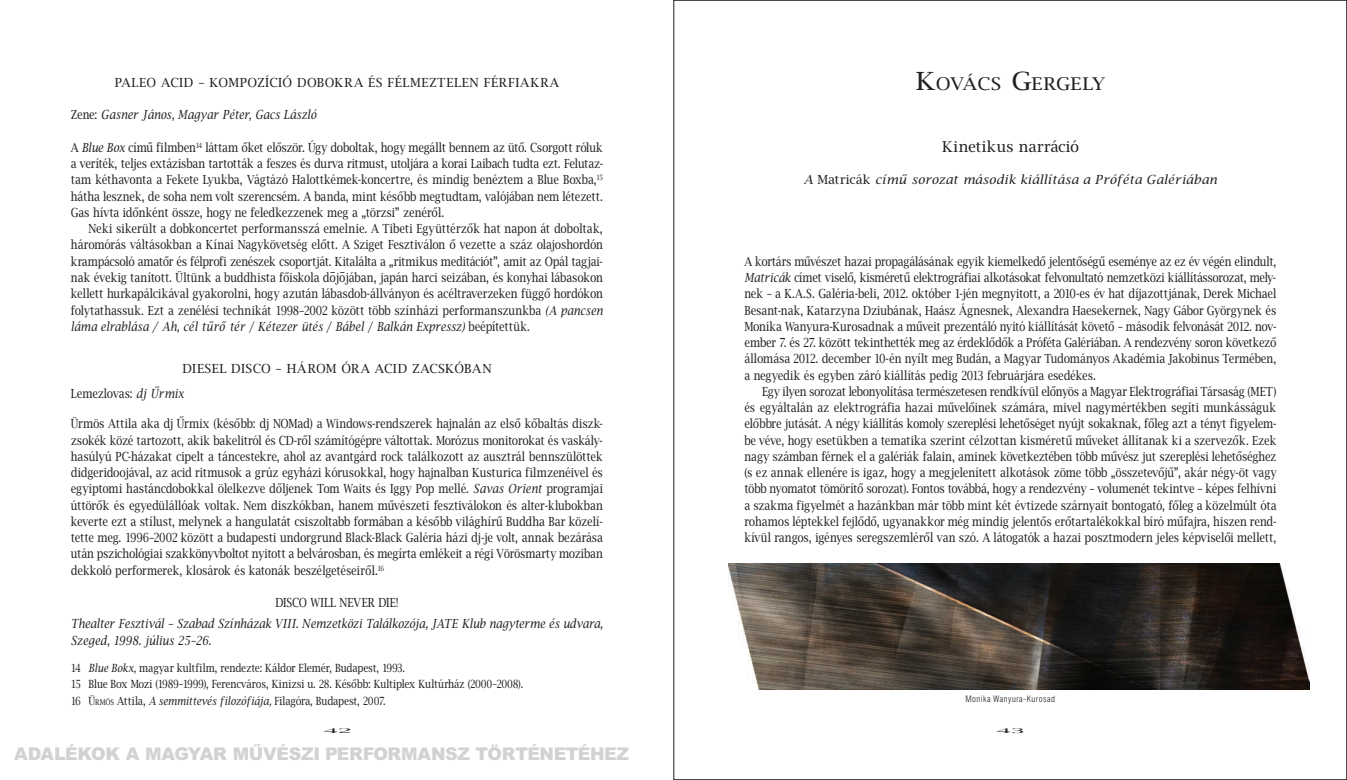
<style>
.page{position:relative;width:1347px;height:780px;background:#fff}
.page>*{position:absolute;margin:0;border:0;box-sizing:border-box;transform-origin:0 0}
.t1{font:17.5px "Arial Blk PFL";color:#d1d2d4}
.t2{font:17.5px "Lucida Bright PFL";letter-spacing:.035em;color:#231f20;scale:1.1 1}
.t3{font:15px "Lucida Bright PFL";letter-spacing:.045em;color:#231f20}
.t4{font:12.5px/16.2px "Lucida Bright PFL";letter-spacing:.04em;color:#231f20;text-align:justify;scale:.85 1}
.t5{font:italic 12.5px/16.2px "Lucida Bright PFL";letter-spacing:.015em;color:#231f20;scale:.85 1}
.t6{font:italic 12.5px "Lucida Bright PFL";letter-spacing:.015em;color:#231f20}
.t7{font:12.5px/25px "Lucida Bright PFL";letter-spacing:.06em;color:#231f20}
.t8{font:12.5px "Lucida Bright PFL";letter-spacing:.1em;color:#231f20}
.t9{font:11.25px/16.2px "Lucida Bright PFL";letter-spacing:.025em;color:#231f20;scale:.85 1}
.t10{font:8.75px "Swiss 721 Lt Cn PFL";letter-spacing:.055em;color:#231f20}
.t11{font:6.25px "Lucida Bright PFL";color:#231f20;scale:4 1}
.s1{font-style:normal}
.s2{font-style:italic}
.s3{font-size:7.88px}
.s4{font-size:25px}
</style>
<div class="page">
<img style="left:729px;top:563px;width:580px;height:126px">
<p class="t8" style="left:115px;top:77px;width:445px">PALEO ACID – KOMPOZÍCIÓ DOBOKRA ÉS FÉLMEZTELEN FÉRFIAKRA</p>
<p class="t5" style="left:71px;top:108px;width:290px"><span class="s1">Zene:</span> Gasner János, Magyar Péter, Gacs László</p>
<p class="t4" style="left:71px;top:140px;width:627px">A <span class="s2">Blue Box</span> című filmben<sup>14</sup> láttam őket először. Úgy doboltak, hogy megállt bennem az ütő. Csorgott róluk a veríték, teljes extázisban tartották a feszes és durva ritmust, utoljára a korai Laibach tudta ezt. Felutaz&shy;tam kéthavonta a Fekete Lyukba, Vágtázó Halottkémek-koncertre, és mindig benéztem a Blue Boxba,<sup>15 </sup>hátha lesznek, de soha nem volt szerencsém. A banda, mint később megtudtam, valójában nem létezett.<br>Gas hívta időnként össze, hogy ne feledkezzenek meg a „törzsi” zenéről.</p>
<p class="t4" style="left:71px;top:221px;width:627px;text-indent:18px">Neki sikerült a dobkoncertet performansszá emelnie. A Tibeti Együttérzők hat napon át doboltak, háromórás váltásokban a Kínai Nagykövetség előtt. A Sziget Fesztiválon ő vezette a száz olajoshordón krampácsoló amatőr és félprofi zenészek csoportját. Kitalálta a „ritmikus meditációt”, amit az Opál tagjai&shy;nak évekig tanított. Ültünk a buddhista főiskola do¯jo¯jában, japán harci seizában, és konyhai lábasokon kellett hurkapálcikával gyakorolni, hogy azután lábasdob-állványon és acéltraverzeken függő hordókon folytathassuk. Ezt a zenélési technikát 1998–2002 között több színházi performanszunkba <span class="s2">(A pancsen láma elrablása / Ah, cél tűrő tér</span> / <span class="s2">Kétezer ütés</span> / <span class="s2">Bábel</span> / <span class="s2">Balkán Expressz)</span> beépítettük.</p>
<p class="t7" style="left:71px;top:357px;width:421px;text-indent:112px">DIESEL DISCO – HÁROM ÓRA ACID ZACSKÓBAN<br>Lemezlovas: <span class="s2">dj Űrmix</span></p>
<p class="t4" style="left:71px;top:416px;width:627px">Ürmös Attila aka dj Űrmix (később: dj NOMad) a Windows-rendszerek hajnalán az első kőbaltás diszk&shy;zsokék közé tartozott, akik bakelitról és CD-ről számítógépre váltottak. Morózus monitorokat és vaskály&shy;hasúlyú PC-házakat cipelt a táncestekre, ahol az avantgárd rock találkozott az ausztrál bennszülöttek didgeridoojával, az acid ritmusok a grúz egyházi kórusokkal, hogy hajnalban Kusturica filmzenéivel és egyiptomi hastáncdobokkal ölelkezve dőljenek Tom Waits és Iggy Pop mellé. <span class="s2">Savas Orient</span> programjai úttörők és egyedülállóak voltak. Nem diszkókban, hanem művészeti fesztiválokon és alter-klubokban keverte ezt a stílust, melynek a hangulatát csiszoltabb formában a később világhírű Buddha Bar közelí&shy;tette meg. 1996–2002 között a budapesti undorgrund Black-Black Galéria házi dj-je volt, annak bezárása után pszichológiai szakkönyvboltot nyitott a belvárosban, és megírta emlékeit a régi Vörösmarty moziban dekkoló performerek, klosárok és katonák beszélgetéseiről.<sup>16</sup></p>
<p class="t4" style="left:275px;top:595px;width:146px">DISCO WILL NEVER DIE!</p>
<p class="t5" style="left:71px;top:616px;width:627px">Thealter Fesztivál – Szabad Színházak VIII. Nemzetközi Találkozója, JATE Klub nagyterme és udvara,<br>Szeged, 1998. július 25–26.</p>
<p class="t9" style="left:71px;top:661px;width:533px">14 <span class="s2">Blue Bokx,</span> magyar kultfilm, rendezte: Káldor Elemér, Budapest, 1993.<br>15 Blue Box Mozi (1989–1999), Ferencváros, Kinizsi u. 28. Később: Kultiplex Kultúrház (2000–2008).<br>16 Ü<span class="s3">RMÖS</span> Attila, <span class="s2">A semmittevés filozófiája,</span> Filagóra, Budapest, 2007.</p>
<p class="t11" style="left:323px;top:728px;width:8px">42</p>
<h1 class="t1" style="left:14px;top:747px;width:616px">ADALÉKOK A MAGYAR MŰVÉSZI PERFORMANSZ TÖRTÉNETÉHEZ</h1>
<h1 class="t2" style="left:916px;top:77px;width:173px"><span class="s4">K</span>OVÁCS <span class="s4">G</span>ERGELY</h1>
<p class="t3" style="left:942px;top:140px;width:138px">Kinetikus narráció</p>
<p class="t6" style="left:804px;top:175px;width:414px">A <span class="s1">Matricák</span> című sorozat második kiállítása a Próféta Galériában</p>
<p class="t4" style="left:744px;top:254px;width:627px">A kortárs művészet hazai propagálásának egyik kiemelkedő jelentőségű eseménye az ez év végén elindult, <span class="s2">Matricák</span> címet viselő, kisméretű elektrográfiai alkotásokat felvonultató nemzetközi kiállítássorozat, mely&shy;nek – a K.A.S. Galéria-beli, 2012. október 1-jén megnyitott, a 2010-es év hat díjazottjának, Derek Michael Besant-nak, Katarzyna Dziubának, Haász Ágnesnek, Alexandra Haesekernek, Nagy Gábor Györgynek és Monika Wanyura-Kurosadnak a műveit prezentáló nyitó kiállítását követő – második felvonását 2012. nov&shy;ember 7. és 27. között tekinthették meg az érdeklődők a Próféta Galériában. A rendezvény soron következő állomása 2012. december 10-én nyílt meg Budán, a Magyar Tudományos Akadémia Jakobinus Termében, a negyedik és egyben záró kiállítás pedig 2013 februárjára esedékes.</p>
<p class="t4" style="left:744px;top:384px;width:627px;text-indent:18px">Egy ilyen sorozat lebonyolítása természetesen rendkívül előnyös a Magyar Elektrográfiai Társaság (MET) és egyáltalán az elektrográfia hazai művelőinek számára, mivel nagymértékben segíti munkásságuk előbbre jutását. A négy kiállítás komoly szereplési lehetőséget nyújt sokaknak, főleg azt a tényt figyelem&shy;be véve, hogy esetükben a tematika szerint célzottan kisméretű műveket állítanak ki a szervezők. Ezek nagy számban férnek el a galériák falain, aminek következtében több művész jut szereplési lehetőséghez (s ez annak ellenére is igaz, hogy a megjelenített alkotások zöme több „összetevőjű”, akár négy-öt vagy több nyomatot tömörítő sorozat). Fontos továbbá, hogy a rendezvény – volumenét tekintve – képes felhívni a szakma figyelmét a hazánkban már több mint két évtizede szárnyait bontogató, főleg a közelmúlt óta rohamos léptekkel fejlődő, ugyanakkor még mindig jelentős erőtartalékokkal bíró műfajra, hiszen rend&shy;kívül rangos, igényes seregszemléről van szó. A látogatók a hazai posztmodern jeles képviselői mellett,</p>
<p class="t10" style="left:965px;top:695px;width:91px">Monika Wanyura-Kurosad</p>
<p class="t11" style="left:996px;top:728px;width:8px">43</p>
</div>
